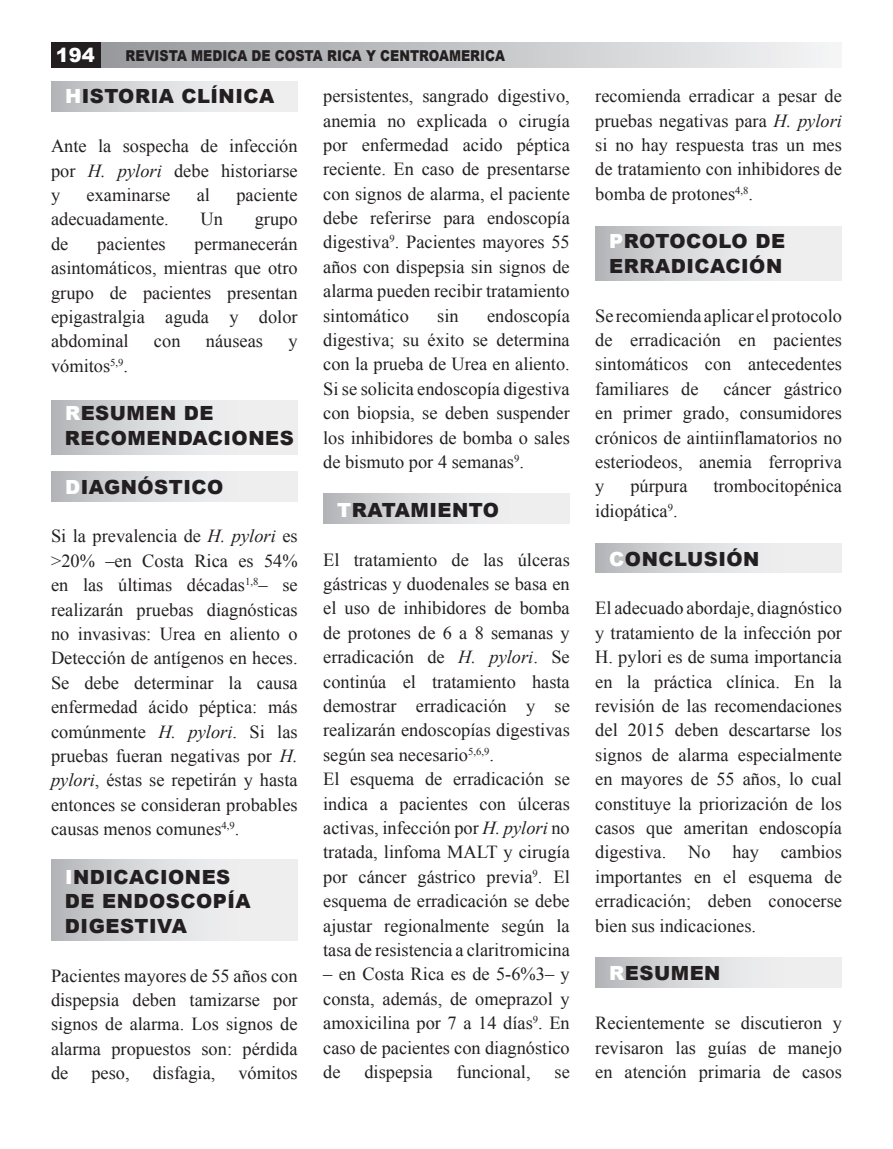
<style>
.page{position:relative;width:893px;height:1149px;background:#fff}
.page>*{position:absolute;margin:0;border:0;box-sizing:border-box;transform-origin:0 0}
.t1{font:900 19.5px "Arial";letter-spacing:.025em;color:#231f20}
.t2{font:900 19.5px "Arial";color:#fff}
.t3{font:18.3px/24.3px "Times New Roman";color:#231f20;text-align:justify}
.t4{font:900 15px "Arial";color:#231f20;scale:.85 1}
.s1{color:#fff}
.s2{font-style:italic}
</style>
<div class="page">
<div style="left:51px;top:400px;width:247px;height:54px;background:linear-gradient(to right,#bebfc2,#fafafb)"></div>
<div style="left:595px;top:226px;width:247px;height:54px;background:linear-gradient(to right,#bebfc2,#fafafb)"></div>
<div style="left:51px;top:81px;width:247px;height:30px;background:linear-gradient(to right,#bebfc2,#fafafb)"></div>
<div style="left:51px;top:471px;width:247px;height:30px;background:linear-gradient(to right,#bebfc2,#fafafb)"></div>
<div style="left:323px;top:493px;width:247px;height:30px;background:linear-gradient(to right,#bebfc2,#fafafb)"></div>
<div style="left:595px;top:543px;width:247px;height:30px;background:linear-gradient(to right,#bebfc2,#fafafb)"></div>
<div style="left:51px;top:859px;width:247px;height:81px;background:linear-gradient(to right,#bebfc2,#fafafb)"></div>
<div style="left:595px;top:957px;width:247px;height:30px;background:linear-gradient(to right,#bebfc2,#fafafb)"></div>
<div style="left:100px;top:42px;width:742px;height:26px;background:linear-gradient(to right,#96989c,#f4f4f5)"></div>
<div style="left:51px;top:43px;width:49px;height:25px;background:#231f20"></div>
<p class="t2" style="left:56px;top:44px;width:41px">194</p>
<p class="t4" style="left:126px;top:47px;width:448px">REVISTA MEDICA DE COSTA RICA Y CENTROAMERICA</p>
<p class="t1" style="left:65px;top:85px;width:211px"><span class="s1">H</span>ISTORIA CLÍNICA</p>
<p class="t3" style="left:51px;top:133px;width:248px">Ante la sospecha de infección por <span class="s2">H. pylori</span> debe historiarse y</p>
<p class="t3" style="left:323px;top:84px;width:248px">persistentes, sangrado digestivo, anemia no explicada o cirugía por enfermedad acido péptica reciente. En caso de presentarse con signos de alarma, el paciente debe referirse para endoscopía digestiva<sup>9</sup>. Pacientes mayores 55 años con dispepsia sin signos de alarma pueden recibir tratamiento sintomático</p>
<p class="t3" style="left:87px;top:182px;width:85px">examinarse</p>
<p class="t3" style="left:197px;top:182px;width:15px">al</p>
<p class="t3" style="left:236px;top:182px;width:63px">paciente</p>
<p class="t3" style="left:51px;top:207px;width:119px">adecuadamente.</p>
<p class="t3" style="left:201px;top:207px;width:24px">Un</p>
<p class="t3" style="left:255px;top:207px;width:44px">grupo</p>
<p class="t3" style="left:51px;top:231px;width:19px">de</p>
<p class="t3" style="left:97px;top:231px;width:70px">pacientes</p>
<p class="t3" style="left:51px;top:231px;width:248px;text-indent:144px">permanecerán asintomáticos, mientras que otro grupo de pacientes presentan epigastralgia aguda y dolor abdominal</p>
<p class="t3" style="left:323px;top:303px;width:248px;text-indent:164px">endoscopía digestiva; su éxito se determina con la prueba de Urea en aliento.<br>Si se solicita endoscopía digestiva con biopsia, se deben suspender los inhibidores de bomba o sales de bismuto por 4 semanas<sup>9</sup>.</p>
<p class="t1" style="left:337px;top:499px;width:163px"><span class="s1">T</span>RATAMIENTO</p>
<p class="t3" style="left:323px;top:547px;width:248px">El tratamiento de las úlceras gástricas y duodenales se basa en el uso de inhibidores de bomba de protones de 6 a 8 semanas y erradicación de <span class="s2">H. pylori</span>. Se continúa el tratamiento hasta demostrar erradicación y se realizarán endoscopías digestivas según sea necesario<sup>5,6,9</sup>.</p>
<p class="t3" style="left:323px;top:766px;width:248px">El esquema de erradicación se indica a pacientes con úlceras activas, infección por <span class="s2">H. pylori</span> no tratada, linfoma MALT y cirugía por cáncer gástrico previa<sup>9</sup>. El esquema de erradicación se debe ajustar regionalmente según la tasa de resistencia a claritromicina</p>
<p class="t3" style="left:323px;top:961px;width:248px">– en Costa Rica es de 5-6%3– y consta, además, de omeprazol y amoxicilina por 7 a 14 días<sup>9</sup>. En caso de pacientes con diagnóstico de</p>
<p class="t3" style="left:437px;top:303px;width:23px">sin</p>
<p class="t3" style="left:154px;top:328px;width:28px">con</p>
<p class="t3" style="left:206px;top:328px;width:59px">náuseas</p>
<p class="t3" style="left:288px;top:328px;width:11px">y</p>
<p class="t3" style="left:51px;top:353px;width:79px">vómitos<sup>5,9</sup>.</p>
<p class="t1" style="left:65px;top:402px;width:150px"><span class="s1">R</span>ESUMEN DE</p>
<p class="t1" style="left:65px;top:427px;width:230px">RECOMENDACIONES</p>
<p class="t1" style="left:65px;top:475px;width:160px"><span class="s1">D</span>IAGNÓSTICO</p>
<p class="t3" style="left:51px;top:523px;width:248px">Si la prevalencia de <span class="s2">H. pylori</span> es &gt;20% –en Costa Rica es 54% en las últimas décadas<sup>1,8</sup>– se realizarán pruebas diagnósticas no invasivas: Urea en aliento o Detección de antígenos en heces.<br>Se debe determinar la causa enfermedad ácido péptica: más comúnmente <span class="s2">H. pylori</span>. Si las pruebas fueran negativas por <span class="s2">H. pylori</span>, éstas se repetirán y hasta entonces se consideran probables causas menos comunes<sup>4,9</sup>.</p>
<p class="t1" style="left:65px;top:865px;width:167px"><span class="s1">I</span>NDICACIONES</p>
<p class="t1" style="left:65px;top:890px;width:187px">DE ENDOSCOPÍA</p>
<p class="t1" style="left:65px;top:914px;width:123px">DIGESTIVA</p>
<p class="t3" style="left:51px;top:962px;width:248px">Pacientes mayores de 55 años con dispepsia deben tamizarse por signos de alarma. Los signos de alarma propuestos son: pérdida de</p>
<p class="t3" style="left:364px;top:1059px;width:70px">dispepsia</p>
<p class="t3" style="left:457px;top:1059px;width:75px">funcional,</p>
<p class="t3" style="left:554px;top:1059px;width:17px">se</p>
<p class="t3" style="left:91px;top:1060px;width:40px">peso,</p>
<p class="t3" style="left:153px;top:1060px;width:64px">disfagia,</p>
<p class="t3" style="left:238px;top:1060px;width:61px">vómitos</p>
<p class="t3" style="left:595px;top:84px;width:248px">recomienda erradicar a pesar de pruebas negativas para <span class="s2">H. pylori </span>si no hay respuesta tras un mes de tratamiento con inhibidores de bomba de protones<sup>4,8</sup>.</p>
<p class="t1" style="left:609px;top:230px;width:177px"><span class="s1">P</span>ROTOCOLO DE</p>
<p class="t1" style="left:609px;top:255px;width:174px">ERRADICACIÓN</p>
<p class="t3" style="left:595px;top:303px;width:248px">Se recomienda aplicar el protocolo de erradicación en pacientes sintomáticos con antecedentes familiares de</p>
<p class="t3" style="left:595px;top:376px;width:248px;text-indent:128px">cáncer gástrico en primer grado, consumidores crónicos de aintiinflamatorios no esteriodeos, anemia ferropriva y</p>
<p class="t3" style="left:630px;top:474px;width:59px">púrpura</p>
<p class="t3" style="left:713px;top:474px;width:130px">trombocitopénica</p>
<p class="t3" style="left:595px;top:498px;width:84px">idiopática<sup>9</sup>.</p>
<p class="t1" style="left:609px;top:547px;width:152px"><span class="s1">C</span>ONCLUSIÓN</p>
<p class="t3" style="left:595px;top:595px;width:248px">El adecuado abordaje, diagnóstico y tratamiento de la infección por H. pylori es de suma importancia en la práctica clínica. En la revisión de las recomendaciones del 2015 deben descartarse los signos de alarma especialmente en mayores de 55 años, lo cual constituye la priorización de los casos que ameritan endoscopía digestiva. No hay cambios importantes en el esquema de erradicación; deben conocerse bien sus indicaciones.</p>
<p class="t1" style="left:609px;top:962px;width:113px"><span class="s1">R</span>ESUMEN</p>
<p class="t3" style="left:595px;top:1010px;width:248px">Recientemente se discutieron y revisaron las guías de manejo en atención primaria de casos</p>
</div>
